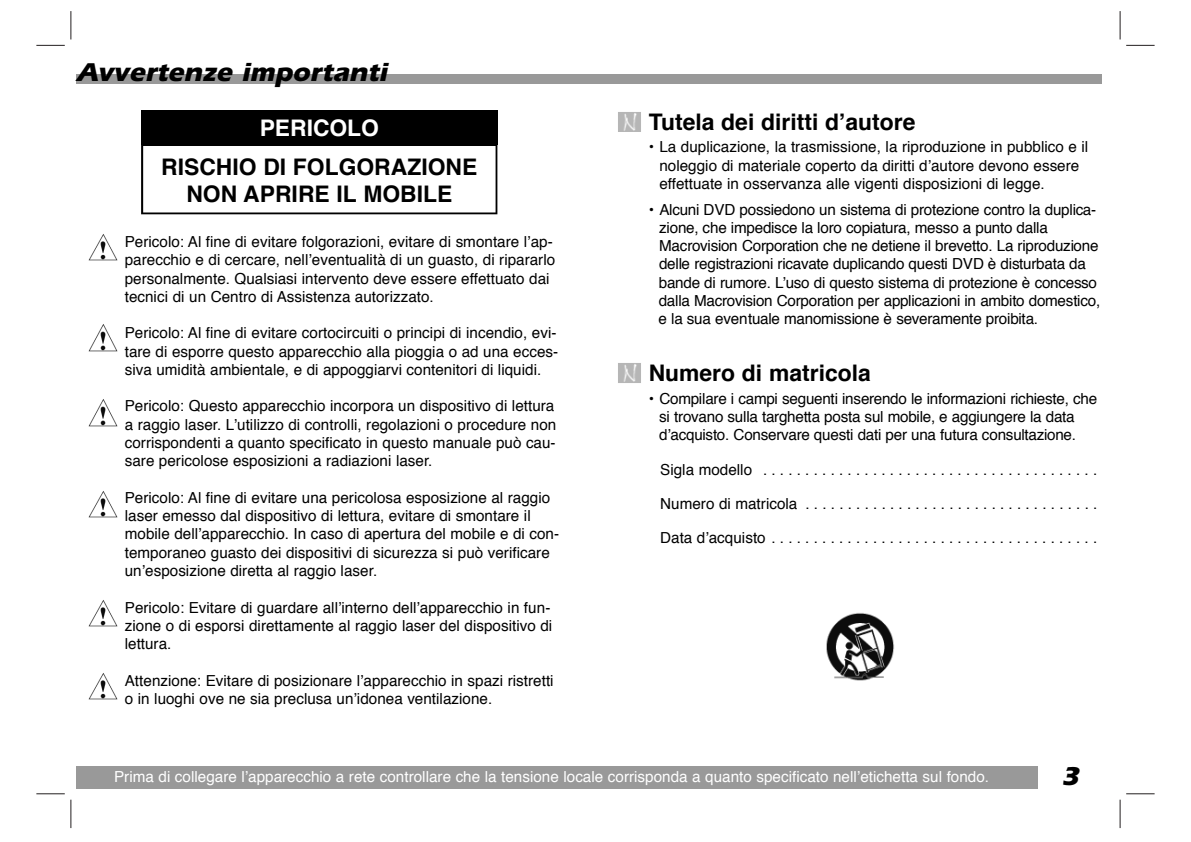
<style>
.page{position:relative;width:1191px;height:842px;background:#fff}
.page>*{position:absolute;margin:0;border:0;box-sizing:border-box;transform-origin:0 0}
.t1{font:italic 700 26.6px "Itc Eras";color:#000}
.t2{font:700 22.8px/27.4px "Helvetica";color:#000;text-align:center}
.t3{font:700 22.8px "Helvetica";color:#fff}
.t4{font:15.2px/18.2px "Helvetica";color:#000}
.t5{font:15.2px "Helvetica";color:#fff}
</style>
<div class="page">
<div style="left:76px;top:74px;width:1026px;height:10px;background:#999"></div>
<div style="left:76px;top:766px;width:961px;height:23px;background:#999"></div>
<div style="left:141px;top:110px;width:356px;height:34px;background:#000"></div>
<svg style="left:141px;top:144px;width:356px;height:70px"></svg>
<img style="left:88px;top:234px;width:29px;height:27px">
<img style="left:88px;top:324px;width:29px;height:27px">
<img style="left:88px;top:399px;width:29px;height:27px">
<img style="left:88px;top:491px;width:29px;height:26px">
<img style="left:88px;top:600px;width:29px;height:26px">
<img style="left:88px;top:673px;width:29px;height:27px">
<img style="left:618px;top:112px;width:23px;height:20px">
<img style="left:618px;top:363px;width:23px;height:20px">
<img style="left:826px;top:613px;width:68px;height:68px">
<svg style="left:71px;top:11px;width:1px;height:28px"></svg>
<svg style="left:36px;top:45px;width:29px;height:1px"></svg>
<svg style="left:1119px;top:11px;width:1px;height:28px"></svg>
<svg style="left:1126px;top:45px;width:28px;height:1px"></svg>
<svg style="left:71px;top:800px;width:1px;height:28px"></svg>
<svg style="left:36px;top:793px;width:29px;height:1px"></svg>
<svg style="left:1119px;top:800px;width:1px;height:28px"></svg>
<svg style="left:1126px;top:793px;width:28px;height:1px"></svg>
<h1 class="t1" style="left:76px;top:56px;width:319px">Avvertenze importanti</h1>
<h2 class="t3" style="left:260px;top:119px;width:121px">PERICOLO</h2>
<h2 class="t2" style="left:161px;top:155px;width:317px">RISCHIO DI FOLGORAZIONE<br>NON APRIRE IL MOBILE</h2>
<p class="t4" style="left:125px;top:234px;width:432px">Pericolo: Al fine di evitare folgorazioni, evitare di smontare lʼap&shy;parecchio e di cercare, nellʼeventualità di un guasto, di ripararlo personalmente. Qualsiasi intervento deve essere effettuato dai tecnici di un Centro di Assistenza autorizzato.</p>
<p class="t4" style="left:125px;top:325px;width:435px;text-align:justify">Pericolo: Al fine di evitare cortocircuiti o principi di incendio, evi&shy;tare di esporre questo apparecchio alla pioggia o ad una ecces&shy;siva umidità ambientale, e di appoggiarvi contenitori di liquidi.</p>
<p class="t4" style="left:125px;top:398px;width:433px">Pericolo: Questo apparecchio incorpora un dispositivo di lettura a raggio laser. Lʼutilizzo di controlli, regolazioni o procedure non corrispondenti a quanto specificato in questo manuale può cau&shy;sare pericolose esposizioni a radiazioni laser.</p>
<p class="t4" style="left:125px;top:490px;width:436px">Pericolo: Al fine di evitare una pericolosa esposizione al raggio laser emesso dal dispositivo di lettura, evitare di smontare il mobile dellʼapparecchio. In caso di apertura del mobile e di con&shy;temporaneo guasto dei dispositivi di sicurezza si può verificare unʼesposizione diretta al raggio laser.</p>
<p class="t4" style="left:125px;top:599px;width:429px">Pericolo: Evitare di guardare allʼinterno dellʼapparecchio in fun&shy;zione o di esporsi direttamente al raggio laser del dispositivo di lettura.</p>
<p class="t4" style="left:125px;top:672px;width:430px">Attenzione: Evitare di posizionare lʼapparecchio in spazi ristretti o in luoghi ove ne sia preclusa unʼidonea ventilazione.</p>
<h2 class="t2" style="left:648px;top:110px;width:268px">Tutela dei diritti dʼautore</h2>
<p class="t4" style="left:659px;top:139px;width:430px;text-indent:-11px">• La duplicazione, la trasmissione, la riproduzione in pubblico e il noleggio di materiale coperto da diritti dʼautore devono essere effettuate in osservanza alle vigenti disposizioni di legge.</p>
<p class="t4" style="left:658px;top:201px;width:443px;text-indent:-10px">• Alcuni DVD possiedono un sistema di protezione contro la duplica&shy;zione, che impedisce la loro copiatura, messo a punto dalla Macrovision Corporation che ne detiene il brevetto. La riproduzione delle registrazioni ricavate duplicando questi DVD è disturbata da bande di rumore. Lʼuso di questo sistema di protezione è concesso dalla Macrovision Corporation per applicazioni in ambito domestico, e la sua eventuale manomissione è severamente proibita.</p>
<h2 class="t2" style="left:648px;top:361px;width:224px">Numero di matricola</h2>
<p class="t4" style="left:659px;top:390px;width:439px;text-indent:-10px">• Compilare i campi seguenti inserendo le informazioni richieste, che si trovano sulla targhetta posta sul mobile, e aggiungere la data dʼacquisto. Conservare questi dati per una futura consultazione.</p>
<p class="t4" style="left:660px;top:461px;width:438px">Sigla modello . . . . . . . . . . . . . . . . . . . . . . . . . . . . . . . . . . . . . . . .</p>
<p class="t4" style="left:660px;top:496px;width:439px">Numero di matricola . . . . . . . . . . . . . . . . . . . . . . . . . . . . . . . . . . .</p>
<p class="t4" style="left:660px;top:530px;width:438px">Data dʼacquisto . . . . . . . . . . . . . . . . . . . . . . . . . . . . . . . . . . . . . . .</p>
<p class="t5" style="left:114px;top:770px;width:876px">Prima di collegare lʼapparecchio a rete controllare che la tensione locale corrisponda a quanto specificato nellʼetichetta sul fondo.</p>
<h1 class="t1" style="left:1060px;top:760px;width:26px">3</h1>
</div>
